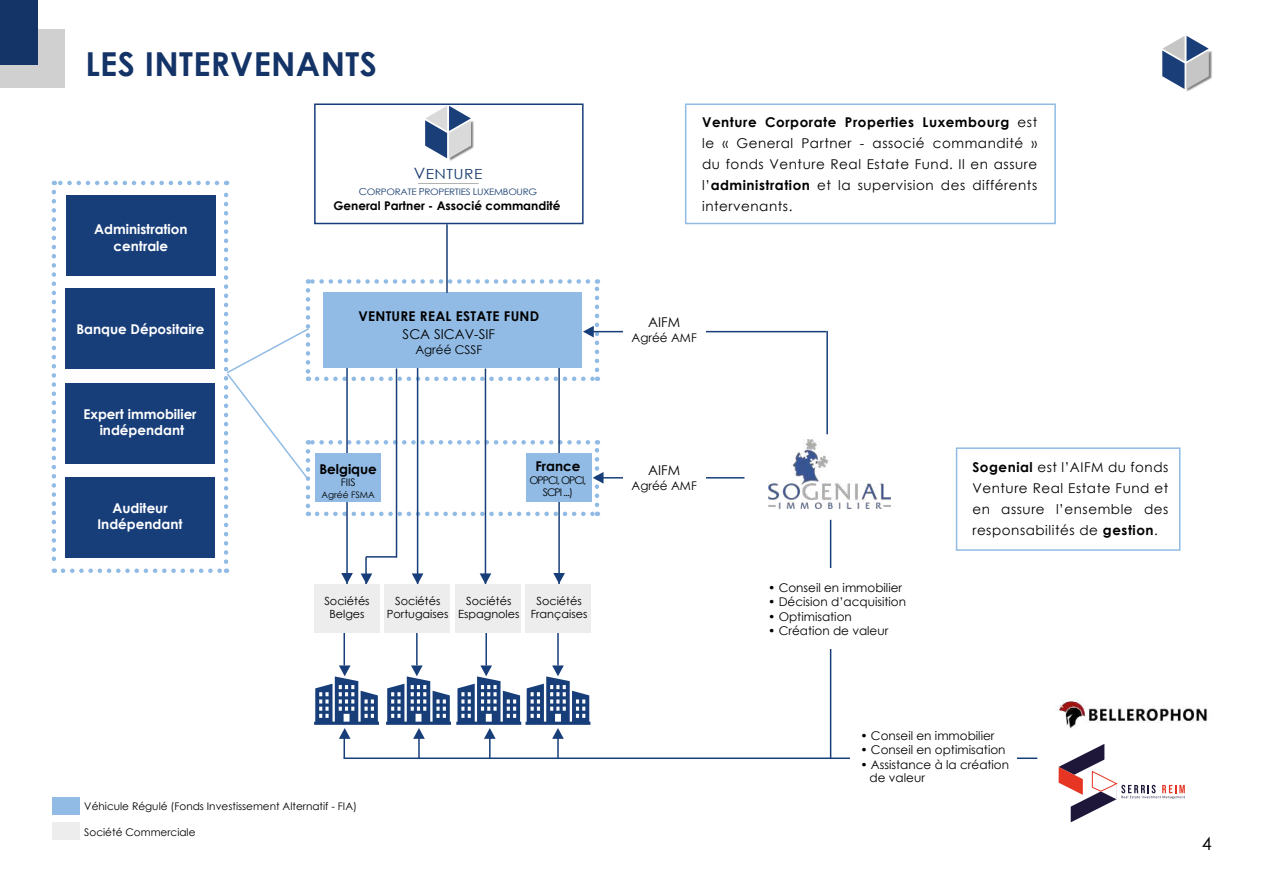
<style>
.page{position:relative;width:1263px;height:893px;background:#fff}
.page>*{position:absolute;margin:0;border:0;box-sizing:border-box;transform-origin:0 0}
.t1{font:700 33px "Century Gothic";letter-spacing:.01em;color:#143467}
.t2{font:18px "Century Gothic";color:#000}
.t3{font:13.95px "Century Gothic";letter-spacing:.03em;color:#193e70;scale:1.11 1}
.t4{font:13.5px/21px "Century Gothic";letter-spacing:.04em;color:#000;text-align:justify}
.t5{font:700 13.5px/16.2px "Century Gothic";color:#fff;text-align:center}
.t6{font:700 13.5px "Century Gothic";letter-spacing:.02em;color:#000}
.t7{font:13.5px "Century Gothic";color:#000}
.t8{font:700 13.5px "Century Gothic";color:#000}
.t9{font:12px/13.5px "Century Gothic";color:#000}
.t10{font:700 12px "Century Gothic";color:#000}
.t11{font:11.25px/13.5px "Century Gothic";color:#000;text-align:center}
.t12{font:10.5px "Century Gothic";color:#000}
.t13{font:10.5px/12.6px "Century Gothic";letter-spacing:-.09em;color:#000;text-align:center}
.t14{font:9px "Century Gothic";color:#000}
.t15{font:8.85px "Century Gothic";letter-spacing:-.03em;color:#193e70;scale:1.11 1}
.s1{font-size:15.6px}
.s2{font-size:9.6px}
.s3{font-weight:700}
</style>
<div class="page">
<img style="left:1186px;top:51px;width:26px;height:41px">
<svg style="left:1162px;top:36px;width:47px;height:53px"></svg>
<div style="left:0;top:30px;width:65px;height:58px;background:#d0d0d0"></div>
<div style="left:0;top:0;width:37px;height:65px;background:#143467"></div>
<div style="left:685px;top:103px;width:371px;height:121px;border:2px solid #91bbe5"></div>
<svg style="left:52px;top:192px;width:4px;height:381px"></svg>
<svg style="left:63px;top:568px;width:164px;height:5px"></svg>
<svg style="left:54px;top:181px;width:163px;height:4px"></svg>
<hr style="left:343px;top:757px;width:694px;height:2px;background:#183e7a">
<div style="left:850px;top:701px;width:167px;height:105px;background:#fff"></div>
<hr style="left:365px;top:557px;width:2px;height:66px;background:#183e7a">
<hr style="left:485px;top:368px;width:1px;height:260px;background:#183e7a">
<hr style="left:346px;top:368px;width:2px;height:264px;background:#183e7a">
<hr style="left:417px;top:368px;width:1px;height:260px;background:#183e7a">
<hr style="left:558px;top:368px;width:2px;height:255px;background:#183e7a">
<hr style="left:343px;top:633px;width:2px;height:32px;background:#183e7a">
<hr style="left:416px;top:633px;width:2px;height:32px;background:#183e7a">
<hr style="left:485px;top:633px;width:2px;height:32px;background:#183e7a">
<hr style="left:557px;top:633px;width:2px;height:32px;background:#183e7a">
<div style="left:385px;top:584px;width:65px;height:49px;background:#ededed"></div>
<div style="left:314px;top:103px;width:270px;height:121px;border:2px solid #183e7a"></div>
<div style="left:455px;top:585px;width:66px;height:48px;background:#ededed"></div>
<div style="left:314px;top:584px;width:66px;height:49px;background:#ededed"></div>
<hr style="left:343px;top:737px;width:2px;height:21px;background:#183e7a">
<hr style="left:418px;top:737px;width:2px;height:21px;background:#183e7a">
<hr style="left:489px;top:737px;width:2px;height:21px;background:#183e7a">
<div style="left:66px;top:288px;width:149px;height:81px;background:#183e7a"></div>
<div style="left:66px;top:383px;width:149px;height:81px;background:#183e7a"></div>
<div style="left:66px;top:196px;width:150px;height:80px;background:#183e7a"></div>
<div style="left:66px;top:477px;width:149px;height:81px;background:#183e7a"></div>
<svg style="left:412px;top:573px;width:11px;height:11px"></svg>
<svg style="left:553px;top:573px;width:12px;height:11px"></svg>
<svg style="left:341px;top:573px;width:12px;height:11px"></svg>
<img style="left:768px;top:439px;width:123px;height:70px">
<hr style="left:592px;top:331px;width:234px;height:1px;background:#183e7a">
<div style="left:623px;top:317px;width:82px;height:27px;background:#fff"></div>
<svg style="left:480px;top:573px;width:11px;height:11px"></svg>
<div style="left:525px;top:584px;width:66px;height:49px;background:#ededed"></div>
<hr style="left:557px;top:737px;width:2px;height:21px;background:#183e7a">
<svg style="left:314px;top:665px;width:65px;height:74px"></svg>
<svg style="left:386px;top:665px;width:204px;height:74px"></svg>
<div style="left:52px;top:797px;width:27px;height:17px;background:#91bbe5"></div>
<div style="left:52px;top:822px;width:27px;height:17px;background:#ededed"></div>
<svg style="left:361px;top:573px;width:11px;height:11px"></svg>
<hr style="left:599px;top:477px;width:145px;height:2px;background:#183e7a">
<svg style="left:224px;top:181px;width:379px;height:381px"></svg>
<hr style="left:830px;top:520px;width:1px;height:239px;background:#183e7a">
<div style="left:623px;top:465px;width:82px;height:27px;background:#fff"></div>
<div style="left:768px;top:569px;width:142px;height:80px;background:#fff"></div>
<hr style="left:826px;top:331px;width:2px;height:103px;background:#183e7a">
<hr style="left:418px;top:183px;width:60px;height:1px;background:#b2b2b2">
<img style="left:449px;top:121px;width:25px;height:40px">
<svg style="left:425px;top:106px;width:46px;height:52px"></svg>
<svg style="left:1058px;top:744px;width:127px;height:78px"></svg>
<img style="left:1057px;top:701px;width:151px;height:27px">
<div style="left:956px;top:447px;width:224px;height:104px;border:2px solid #91bbe5"></div>
<h1 class="t1" style="left:85px;top:39px;width:293px">LES INTERVENANTS</h1>
<p class="t3" style="left:414px;top:164px;width:63px"><span class="s1">V</span>ENTURE</p>
<p class="t15" style="left:359px;top:186px;width:162px"><span class="s2">C</span>ORPORATE <span class="s2">P</span>ROPERTIES <span class="s2">L</span>UXEMBOURG</p>
<p class="t5" style="left:94px;top:221px;width:95px">Administration centrale</p>
<p class="t5" style="left:76px;top:320px;width:130px">Banque Dépositaire</p>
<p class="t5" style="left:83px;top:405px;width:115px">Expert immobilier indépendant</p>
<p class="t5" style="left:98px;top:499px;width:87px">Auditeur<br>Indépendant</p>
<p class="t10" style="left:333px;top:196px;width:229px">General Partner - Associé commandité</p>
<p class="t6" style="left:358px;top:306px;width:182px">VENTURE REAL ESTATE FUND</p>
<p class="t7" style="left:403px;top:325px;width:94px">SCA SICAV-SIF</p>
<p class="t9" style="left:415px;top:343px;width:69px">Agréé CSSF</p>
<p class="t8" style="left:319px;top:459px;width:59px">Belgique</p>
<p class="t12" style="left:341px;top:475px;width:17px">FIIS</p>
<p class="t14" style="left:321px;top:489px;width:55px">Agréé FSMA</p>
<p class="t6" style="left:535px;top:456px;width:47px">France</p>
<p class="t13" style="left:529px;top:473px;width:59px">OPPCI, OPCI,<br>SCPI ...)</p>
<p class="t11" style="left:324px;top:594px;width:47px">Sociétés<br>Belges</p>
<p class="t11" style="left:387px;top:594px;width:63px">Sociétés<br>Portugaises</p>
<p class="t11" style="left:458px;top:594px;width:63px">Sociétés<br>Espagnoles</p>
<p class="t11" style="left:531px;top:594px;width:58px">Sociétés<br>Françaises</p>
<p class="t12" style="left:84px;top:799px;width:274px">Véhicule Régulé (Fonds Investissement Alternatif - FIA)</p>
<p class="t12" style="left:84px;top:824px;width:113px">Société Commerciale</p>
<p class="t4" style="left:702px;top:111px;width:337px"><span class="s3">Venture Corporate Properties Luxembourg</span> est le « General Partner - associé commandité » du fonds Venture Real Estate Fund. Il en assure l’<span class="s3">administration</span> et la supervision des différents intervenants.</p>
<p class="t4" style="left:648px;top:311px;width:33px">AIFM</p>
<p class="t9" style="left:632px;top:331px;width:67px">Agréé AMF</p>
<p class="t4" style="left:648px;top:460px;width:33px">AIFM</p>
<p class="t9" style="left:632px;top:479px;width:67px">Agréé AMF</p>
<p class="t9" style="left:768px;top:581px;width:136px">• Conseil en immobilier</p>
<p class="t9" style="left:768px;top:595px;width:140px">• Décision d’acquisition</p>
<p class="t9" style="left:768px;top:610px;width:85px">• Optimisation</p>
<p class="t9" style="left:768px;top:624px;width:122px">• Création de valeur</p>
<p class="t4" style="left:972px;top:457px;width:197px"><span class="s3">Sogenial</span> est l’AIFM du fonds Venture Real Estate Fund et en assure l’ensemble des responsabilités de <span class="s3">gestion</span>.</p>
<p class="t9" style="left:860px;top:729px;width:136px">• Conseil en immobilier</p>
<p class="t9" style="left:860px;top:743px;width:147px">• Conseil en optimisation</p>
<p class="t9" style="left:870px;top:757px;width:141px;text-indent:-9px">• Assistance à la création de valeur</p>
<h2 class="t2" style="left:1202px;top:831px;width:11px">4</h2>
</div>
